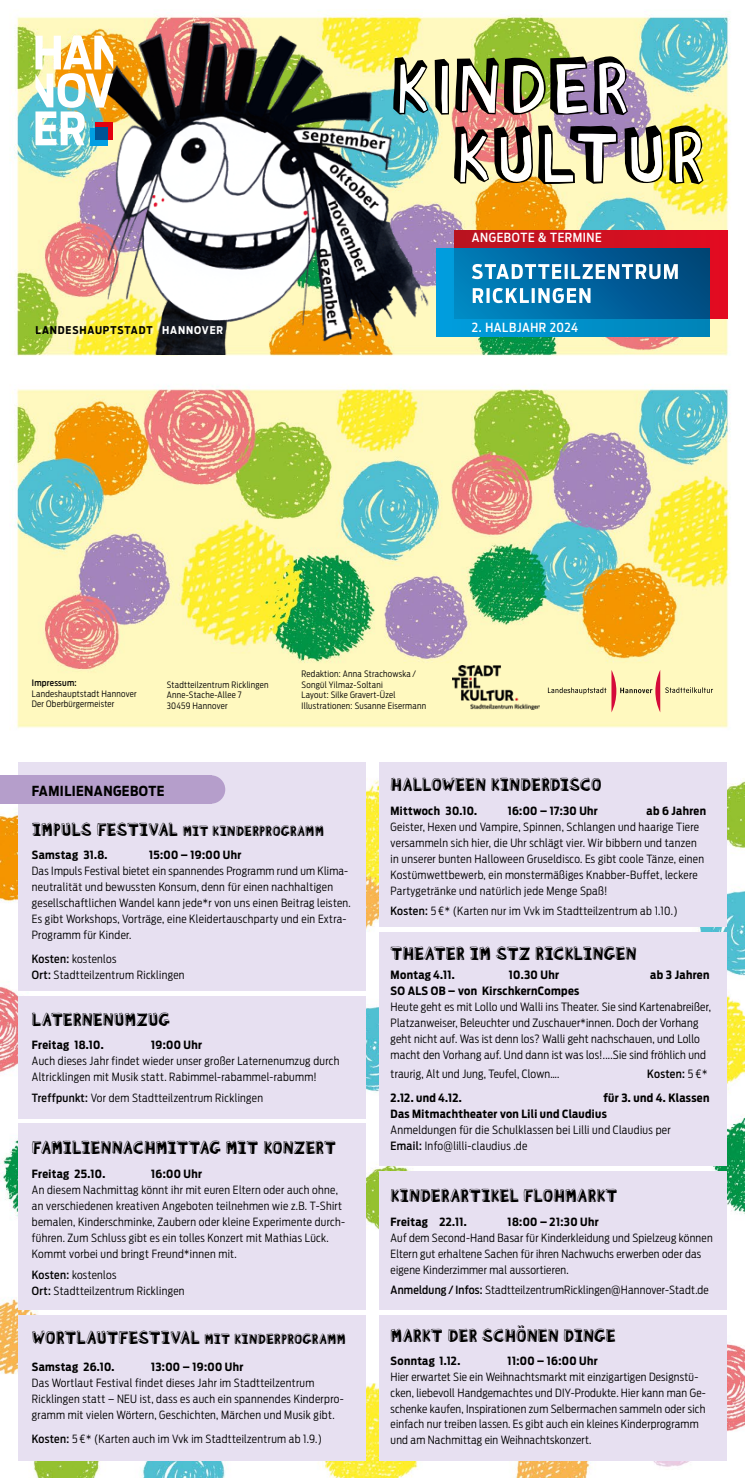
<style>
.page{position:relative;width:745px;height:1478px;background:#fff}
.page>*{position:absolute;margin:0;border:0;box-sizing:border-box;transform-origin:0 0}
.t1{font:17.62px "Blockhead OT Black Face";color:#000}
.t2{font:17.5px "Blockhead OT Black Face";letter-spacing:.005em;color:#000}
.t3{font:13.75px "Blockhead OT Black Face";letter-spacing:.01em;color:#000}
.t4{font:700 13.75px "Antenna Cond";letter-spacing:.03em;color:#000}
.t5{font:500 12.5px "Antenna Cond";letter-spacing:.045em;color:#fff}
.t6{font:300 11.38px/16px "Antenna Cond";letter-spacing:.02em;color:#000}
.t7{font:700 11.38px "Antenna Cond";letter-spacing:.03em;color:#000}
.t8{font:500 11.38px "Antenna Cond";letter-spacing:.025em;color:#000}
.t9{font:300 11.25px/16px "Antenna Cond";letter-spacing:.03em;color:#000}
.t10{font:700 11.25px "Antenna Cond";letter-spacing:.03em;color:#000}
.t11{font:700 10.62px "Antenna Cond";letter-spacing:.08em;color:#000}
.t12{font:300 8.75px/10.5px "Antenna Cond";letter-spacing:.03em;color:#000}
.t13{font:500 8.75px "Antenna Cond";letter-spacing:.03em;color:#000}
.s1{color:#fff}
.s2{font-size:17.5px}
.s3{font-weight:500}
.s4{font-weight:300}
</style>
<div class="page">
<img style="left:0;top:10px;width:744px;height:1468px">
<div style="left:18px;top:762px;width:347px;height:228px;background:#e7e0f1"></div>
<div style="left:18px;top:996px;width:347px;height:122px;background:#e7e0f1"></div>
<div style="left:379px;top:1171px;width:347px;height:138px;background:#e7e0f1"></div>
<div style="left:197px;top:775px;width:28px;height:28px;background:#b59ecb;border-radius:50%"></div>
<div style="left:0;top:775px;width:211px;height:28px;background:#b59ecb"></div>
<div style="left:379px;top:762px;width:347px;height:165px;background:#e7e0f1"></div>
<div style="left:18px;top:1315px;width:347px;height:145px;background:#e7e0f1"></div>
<div style="left:379px;top:932px;width:347px;height:234px;background:#e7e0f1"></div>
<div style="left:18px;top:1123px;width:347px;height:186px;background:#e7e0f1"></div>
<div style="left:379px;top:1315px;width:347px;height:145px;background:#e7e0f1"></div>
<img style="left:439px;top:56px;width:188px;height:60px">
<img style="left:454px;top:125px;width:249px;height:59px">
<div style="left:454px;top:230px;width:272px;height:89px;background:linear-gradient(to right,#b81520,#e30c21)"></div>
<div style="left:436px;top:248px;width:273px;height:89px;background:linear-gradient(to right,#009ede,#0083b7)"></div>
<div style="left:454px;top:248px;width:255px;height:71px;background:linear-gradient(to right,#0084c0,#00477e)"></div>
<svg style="left:472px;top:288px;width:118px;height:15px"></svg>
<svg style="left:471px;top:264px;width:206px;height:15px"></svg>
<svg style="left:547px;top:670px;width:112px;height:42px;background:#f4e4b2"></svg>
<svg style="left:665px;top:687px;width:47px;height:6px"></svg>
<img style="left:71px;top:18px;width:368px;height:336px">
<svg style="left:35px;top:35px;width:78px;height:110px"></svg>
<img style="left:452px;top:665px;width:87px;height:45px">
<p class="t11" style="left:35px;top:324px;width:189px">LANDESHAUPTSTADT <span class="s1">HANNOVER</span></p>
<p class="t5" style="left:471px;top:230px;width:131px">ANGEBOTE &amp; TERMINE</p>
<p class="t5" style="left:471px;top:320px;width:108px">2. HALBJAHR 2024</p>
<p class="t13" style="left:32px;top:678px;width:46px">Impressum:</p>
<p class="t12" style="left:32px;top:688px;width:106px">Landeshauptstadt Hannover<br>Der Oberbürgermeister</p>
<p class="t12" style="left:167px;top:679px;width:103px">Stadtteilzentrum Ricklingen<br>Anne-Stache-Allee 7<br>30459 Hannover</p>
<p class="t12" style="left:301px;top:669px;width:126px">Redaktion: Anna Strachowska /<br>Songül Yilmaz-Soltani<br>Layout: Silke Gravert-Üzel<br>Illustrationen: Susanne Eisermann</p>
<p class="t4" style="left:32px;top:782px;width:134px">FAMILIENANGEBOTE</p>
<p class="t3" style="left:32px;top:819px;width:293px"><span class="s2">IMPULS FESTIVAL</span> MIT KINDERPROGRAMM</p>
<p class="t10" style="left:32px;top:848px;width:77px">Samstag 31.8.</p>
<p class="t10" style="left:149px;top:848px;width:94px">15:00 – 19:00 Uhr</p>
<p class="t9" style="left:32px;top:863px;width:320px">Das Impuls Festival bietet ein spannendes Programm rund um Klima&shy;neutralität und bewussten Konsum, denn für einen nachhaltigen gesellschaftlichen Wandel kann jede*r von uns einen Beitrag leisten.<br>Es gibt Workshops, Vorträge, eine Kleidertauschparty und ein Extra-Programm für Kinder.</p>
<p class="t9" style="left:32px;top:951px;width:154px"><span class="s3">Kosten:</span> kostenlos<br><span class="s3">Ort:</span> Stadtteilzentrum Ricklingen</p>
<h2 class="t2" style="left:32px;top:1004px;width:139px">LATERNENUMZUG</h2>
<p class="t10" style="left:32px;top:1038px;width:73px">Freitag 18.10.</p>
<p class="t10" style="left:151px;top:1038px;width:52px">19:00 Uhr</p>
<p class="t9" style="left:32px;top:1053px;width:309px">Auch dieses Jahr findet wieder unser großer Laternenumzug durch<br>Altricklingen mit Musik statt. Rabimmel-rabammel-rabumm!</p>
<p class="t9" style="left:32px;top:1090px;width:232px"><span class="s3">Treffpunkt:</span> Vor dem Stadtteilzentrum Ricklingen</p>
<h2 class="t2" style="left:32px;top:1132px;width:305px">FAMILIENNACHMITTAG MIT KONZERT</h2>
<p class="t10" style="left:32px;top:1167px;width:75px">Freitag 25.10.</p>
<p class="t10" style="left:151px;top:1167px;width:52px">16:00 Uhr</p>
<p class="t9" style="left:32px;top:1182px;width:314px">An diesem Nachmittag könnt ihr mit euren Eltern oder auch ohne, an verschiedenen kreativen Angeboten teilnehmen wie z.B. T-Shirt bemalen, Kinderschminke, Zaubern oder kleine Experimente durch&shy;führen. Zum Schluss gibt es ein tolles Konzert mit Mathias Lück.<br>Kommt vorbei und bringt Freund*innen mit.</p>
<p class="t9" style="left:32px;top:1267px;width:154px"><span class="s3">Kosten:</span> kostenlos<br><span class="s3">Ort:</span> Stadtteilzentrum Ricklingen</p>
<p class="t3" style="left:32px;top:1327px;width:315px"><span class="s2">WORTLAUTFESTIVAL</span> MIT KINDERPROGRAMM</p>
<p class="t10" style="left:32px;top:1360px;width:84px">Samstag 26.10.</p>
<p class="t10" style="left:151px;top:1360px;width:93px">13:00 – 19:00 Uhr</p>
<p class="t9" style="left:32px;top:1374px;width:313px">Das Wortlaut Festival findet dieses Jahr im Stadtteilzentrum<br>Ricklingen statt – NEU ist, dass es auch ein spannendes Kinderpro&shy;gramm mit vielen Wörtern, Geschichten, Märchen und Musik gibt.</p>
<p class="t9" style="left:32px;top:1431px;width:291px"><span class="s3">Kosten:</span> 5 €* (Karten auch im Vvk im Stadtteilzentrum ab 1.9.)</p>
<h2 class="t2" style="left:390px;top:769px;width:212px">HALLOWEEN KINDERDISCO</h2>
<p class="t10" style="left:390px;top:804px;width:88px">Mittwoch 30.10.</p>
<p class="t10" style="left:507px;top:804px;width:92px">16:00 – 17:30 Uhr</p>
<p class="t10" style="left:646px;top:804px;width:61px">ab 6 Jahren</p>
<p class="t9" style="left:390px;top:819px;width:315px">Geister, Hexen und Vampire, Spinnen, Schlangen und haarige Tiere versammeln sich hier, die Uhr schlägt vier. Wir bibbern und tanzen in unserer bunten Halloween Gruseldisco. Es gibt coole Tänze, einen Kostümwettbewerb, ein monstermäßiges Knabber-Buffet, leckere Partygetränke und natürlich jede Menge Spaß!</p>
<p class="t9" style="left:390px;top:902px;width:288px"><span class="s3">Kosten:</span> 5 €* (Karten nur im Vvk im Stadtteilzentrum ab 1.10.)</p>
<h1 class="t1" style="left:390px;top:938px;width:247px">THEATER IM STZ RICKLINGEN</h1>
<p class="t7" style="left:390px;top:968px;width:66px">Montag 4.11.</p>
<p class="t7" style="left:508px;top:968px;width:52px">10.30 Uhr</p>
<p class="t7" style="left:649px;top:968px;width:61px">ab 3 Jahren</p>
<p class="t7" style="left:390px;top:984px;width:190px">SO ALS OB – von KirschkernCompes</p>
<p class="t6" style="left:390px;top:999px;width:321px">Heute geht es mit Lollo und Walli ins Theater. Sie sind Kartenabreißer, Platzanweiser, Beleuchter und Zuschauer*innen. Doch der Vorhang geht nicht auf. Was ist denn los? Walli geht nachschauen, und Lollo macht den Vorhang auf. Und dann ist was los!....Sie sind fröhlich und</p>
<p class="t6" style="left:390px;top:1065px;width:170px">traurig, Alt und Jung, Teufel, Clown….</p>
<p class="t8" style="left:647px;top:1066px;width:61px">Kosten: <span class="s4">5 €*</span></p>
<p class="t7" style="left:390px;top:1091px;width:73px">2.12. und 4.12.</p>
<p class="t7" style="left:603px;top:1091px;width:107px">für 3. und 4. Klassen</p>
<p class="t10" style="left:390px;top:1107px;width:217px">Das Mitmachtheater von Lili und Claudius</p>
<p class="t6" style="left:390px;top:1122px;width:281px">Anmeldungen für die Schulklassen bei Lilli und Claudius per<br><span class="s3">Email:</span> Info@lilli-claudius .de</p>
<h2 class="t2" style="left:390px;top:1180px;width:228px">KINDERARTIKEL FLOHMARKT</h2>
<p class="t10" style="left:390px;top:1215px;width:78px">Freitag 22.11.</p>
<p class="t10" style="left:507px;top:1215px;width:92px">18:00 – 21:30 Uhr</p>
<p class="t9" style="left:390px;top:1230px;width:323px">Auf dem Second-Hand Basar für Kinderkleidung und Spielzeug können<br>Eltern gut erhaltene Sachen für ihren Nachwuchs erwerben oder das eigene Kinderzimmer mal aussortieren.</p>
<p class="t9" style="left:390px;top:1281px;width:319px"><span class="s3">Anmeldung / Infos:</span> StadtteilzentrumRicklingen@Hannover-Stadt.de</p>
<h2 class="t2" style="left:390px;top:1319px;width:226px">MARKT DER SCHÖNEN DINGE</h2>
<p class="t10" style="left:390px;top:1353px;width:71px">Sonntag 1.12.</p>
<p class="t10" style="left:507px;top:1353px;width:91px">11:00 – 16:00 Uhr</p>
<p class="t9" style="left:390px;top:1368px;width:316px">Hier erwartet Sie ein Weihnachtsmarkt mit einzigartigen Designstü&shy;cken, liebevoll Handgemachtes und DIY-Produkte. Hier kann man Ge&shy;schenke kaufen, Inspirationen zum Selbermachen sammeln oder sich einfach nur treiben lassen. Es gibt auch ein kleines Kinderprogramm und am Nachmittag ein Weihnachtskonzert.</p>
</div>
